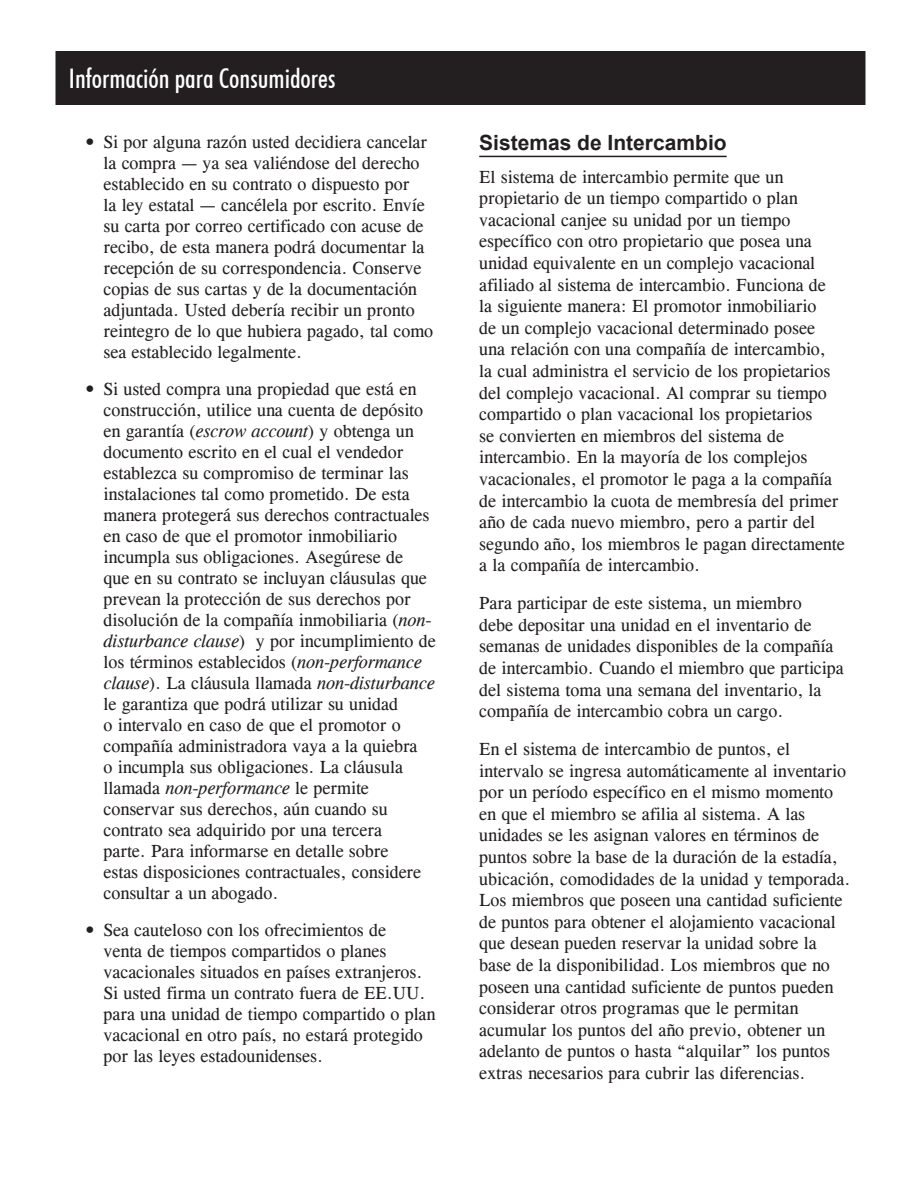
<style>
.page{position:relative;width:918px;height:1188px;background:#fff}
.page>*{position:absolute;margin:0;border:0;box-sizing:border-box;transform-origin:0 0}
.t1{font:500 condensed 27px "Futura BT";color:#fff}
.t2{font:700 21px "Arial";color:#231f20}
.t3{font:18px/21px "CG Times";color:#231f20}
.s1{font-style:italic}
</style>
<div class="page">
<hr style="left:479px;top:156px;width:248px;height:1px;background:#231f20">
<div style="left:56px;top:52px;width:809px;height:52px;background:#231f20"></div>
<div style="left:55px;top:51px;width:810px;height:54px;border:2px solid #231f20"></div>
<h1 class="t1" style="left:69px;top:62px;width:268px">Información para Consumidores</h1>
<p class="t3" style="left:103px;top:131px;width:331px;text-indent:-18px">• Si por alguna razón usted decidiera cancelar la compra — ya sea valiéndose del derecho establecido en su contrato o dispuesto por<br>la ley estatal — cancélela por escrito. Envíe su carta por correo certificado con acuse de recibo, de esta manera podrá documentar la recepción de su correspondencia. Conserve copias de sus cartas y de la documentación adjuntada. Usted debería recibir un pronto reintegro de lo que hubiera pagado, tal como sea establecido legalmente.</p>
<p class="t3" style="left:103px;top:378px;width:334px;text-indent:-18px">• Si usted compra una propiedad que está en construcción, utilice una cuenta de depósito en garantía (<span class="s1">escrow account</span>) y obtenga un documento escrito en el cual el vendedor establezca su compromiso de terminar las instalaciones tal como prometido. De esta manera protegerá sus derechos contractuales en caso de que el promotor inmobiliario incumpla sus obligaciones. Asegúrese de<br>que en su contrato se incluyan cláusulas que prevean la protección de sus derechos por disolución de la compañía inmobiliaria (<span class="s1">non&shy;disturbance clause</span>) y por incumplimiento de los términos establecidos (<span class="s1">non-performance clause</span>). La cláusula llamada <span class="s1">non-disturbance </span>le garantiza que podrá utilizar su unidad<br>o intervalo en caso de que el promotor o compañía administradora vaya a la quiebra<br>o incumpla sus obligaciones. La cláusula llamada <span class="s1">non-performance</span> le permite conservar sus derechos, aún cuando su contrato sea adquirido por una tercera<br>parte. Para informarse en detalle sobre<br>estas disposiciones contractuales, considere consultar a un abogado.</p>
<p class="t3" style="left:103px;top:919px;width:334px;text-indent:-18px">• Sea cauteloso con los ofrecimientos de<br>venta de tiempos compartidos o planes vacacionales situados en países extranjeros.<br>Si usted firma un contrato fuera de EE.UU. para una unidad de tiempo compartido o plan vacacional en otro país, no estará protegido por las leyes estadounidenses.</p>
<p class="t2" style="left:479px;top:129px;width:249px">Sistemas de Intercambio</p>
<p class="t3" style="left:479px;top:166px;width:367px;line-height:21.6px">El sistema de intercambio permite que un propietario de un tiempo compartido o plan vacacional canjee su unidad por un tiempo específico con otro propietario que posea una unidad equivalente en un complejo vacacional afiliado al sistema de intercambio. Funciona de<br>la siguiente manera: El promotor inmobiliario<br>de un complejo vacacional determinado posee una relación con una compañía de intercambio,<br>la cual administra el servicio de los propietarios del complejo vacacional. Al comprar su tiempo compartido o plan vacacional los propietarios<br>se convierten en miembros del sistema de intercambio. En la mayoría de los complejos vacacionales, el promotor le paga a la compañía de intercambio la cuota de membresía del primer año de cada nuevo miembro, pero a partir del segundo año, los miembros le pagan directamente a la compañía de intercambio.</p>
<p class="t3" style="left:479px;top:593px;width:366px;line-height:21.6px">Para participar de este sistema, un miembro<br>debe depositar una unidad en el inventario de semanas de unidades disponibles de la compañía de intercambio. Cuando el miembro que participa del sistema toma una semana del inventario, la compañía de intercambio cobra un cargo.</p>
<p class="t3" style="left:479px;top:738px;width:373px;line-height:21.6px">En el sistema de intercambio de puntos, el intervalo se ingresa automáticamente al inventario por un período específico en el mismo momento en que el miembro se afilia al sistema. A las unidades se les asignan valores en términos de puntos sobre la base de la duración de la estadía, ubicación, comodidades de la unidad y temporada.<br>Los miembros que poseen una cantidad suficiente de puntos para obtener el alojamiento vacacional que desean pueden reservar la unidad sobre la base de la disponibilidad. Los miembros que no poseen una cantidad suficiente de puntos pueden considerar otros programas que le permitan acumular los puntos del año previo, obtener un adelanto de puntos o hasta “alquilar” los puntos extras necesarios para cubrir las diferencias.</p>
</div>
